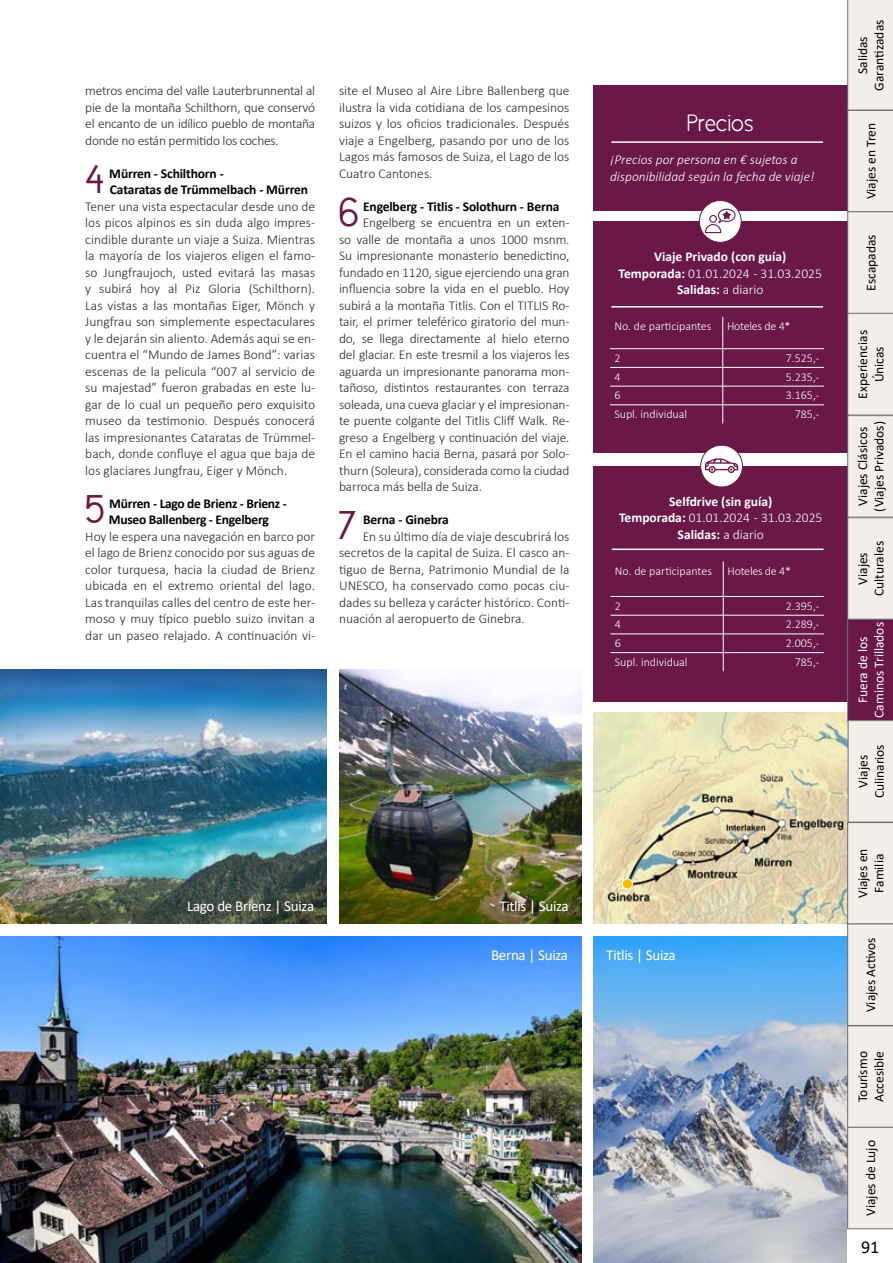
<style>
.page{position:relative;width:893px;height:1263px;background:#fff}
.page>*{position:absolute;margin:0;border:0;box-sizing:border-box;transform-origin:0 0}
.t1{font:41.7px "New Cicle Gordita";color:#6a1848}
.t2{font:24px "New Cicle Semi";color:#fff}
.t3{font:18px "Calibri";color:#000}
.t4{font:15px "Calibri";letter-spacing:-.02em;color:#fff}
.t5{font:300 13.5px/16.5px "Calibri";color:#282827;text-align:justify}
.t6{font:13.5px/16.2px "Calibri";color:#000;text-align:center}
.t7{font:700 13.5px/16.5px "Calibri";letter-spacing:-.01em;color:#000}
.t8{font:700 13.5px/16.5px "Calibri";color:#fff;text-align:center}
.t9{font:italic 300 13.5px/16.5px "Calibri";color:#fff}
.t10{font:13.5px/16.2px "Calibri";color:#fff;text-align:center}
.t11{font:300 12px "Calibri";color:#fff}
.t12{font:300 12px "Calibri";letter-spacing:-.02em;color:#fff}
.s1{font-weight:300}
</style>
<div class="page">
<div style="left:593px;top:85px;width:254px;height:125px;background:#6a1848"></div>
<hr style="left:611px;top:141px;width:212px;height:2px;background:#fff">
<img style="left:339px;top:670px;width:242px;height:253px">
<img style="left:0;top:670px;width:326px;height:253px">
<img style="left:0;top:936px;width:581px;height:327px">
<img style="left:593px;top:936px;width:254px;height:327px">
<div style="left:593px;top:221px;width:254px;height:232px;background:#6a1848"></div>
<hr style="left:722px;top:317px;width:1px;height:31px;background:#fff">
<svg style="left:722px;top:349px;width:1px;height:74px"></svg>
<hr style="left:610px;top:405px;width:112px;height:1px;background:#fff">
<hr style="left:722px;top:405px;width:101px;height:1px;background:#fff">
<hr style="left:610px;top:367px;width:112px;height:1px;background:#fff">
<hr style="left:610px;top:386px;width:112px;height:1px;background:#fff">
<hr style="left:610px;top:348px;width:112px;height:1px;background:#fff">
<hr style="left:722px;top:348px;width:101px;height:1px;background:#fff">
<hr style="left:722px;top:367px;width:101px;height:1px;background:#fff">
<hr style="left:722px;top:386px;width:101px;height:1px;background:#fff">
<hr style="left:611px;top:306px;width:212px;height:2px;background:#fff">
<div style="left:593px;top:466px;width:254px;height:235px;background:#6a1848"></div>
<hr style="left:610px;top:652px;width:113px;height:1px;background:#fff">
<hr style="left:723px;top:652px;width:100px;height:1px;background:#fff">
<hr style="left:722px;top:561px;width:1px;height:35px;background:#fff">
<hr style="left:610px;top:615px;width:113px;height:1px;background:#fff">
<hr style="left:610px;top:634px;width:113px;height:1px;background:#fff">
<svg style="left:722px;top:597px;width:1px;height:74px"></svg>
<hr style="left:610px;top:596px;width:113px;height:1px;background:#fff">
<hr style="left:723px;top:596px;width:100px;height:1px;background:#fff">
<hr style="left:723px;top:615px;width:100px;height:1px;background:#fff">
<hr style="left:723px;top:634px;width:100px;height:1px;background:#fff">
<hr style="left:611px;top:548px;width:212px;height:2px;background:#fff">
<div style="left:700px;top:445px;width:42px;height:42px;background:#fff;border-radius:50%"></div>
<svg style="left:704px;top:458px;width:34px;height:15px"></svg>
<div style="left:700px;top:445px;width:42px;height:42px;border:1px solid #6a1848;border-radius:50%"></div>
<img style="left:593px;top:712px;width:254px;height:211px">
<div style="left:622px;top:879px;width:10px;height:10px;background:#fbba00;border-radius:50%"></div>
<div style="left:622px;top:879px;width:10px;height:10px;border:1px solid #fff;border-radius:50%"></div>
<svg style="left:699px;top:201px;width:42px;height:41px"></svg>
<svg style="left:704px;top:209px;width:31px;height:24px"></svg>
<div style="left:698px;top:200px;width:43px;height:43px;border:1px solid #6a1848;border-radius:50%"></div>
<svg style="left:847px;top:0;width:45px;height:1229px;background:#e2d8da"></svg>
<p class="t5" style="left:85px;top:82px;width:231px">metros encima del valle Lauterbrunnental al pie de la montaña Schilthorn, que conservó el encanto de un idílico pueblo de montaña donde no están permitido los coches.</p>
<p class="t7" style="left:109px;top:165px;width:200px">Mürren - Schilthorn -<br>Cataratas de Trümmelbach - Mürren</p>
<p class="t5" style="left:85px;top:198px;width:231px">Tener una vista espectacular desde uno de los picos alpinos es sin duda algo impres&shy;cindible durante un viaje a Suiza. Mientras la mayoría de los viajeros eligen el famo&shy;so Jungfraujoch, usted evitará las masas y subirá hoy al Piz Gloria (Schilthorn).<br>Las vistas a las montañas Eiger, Mönch y Jungfrau son simplemente espectaculares y le dejarán sin aliento. Además aqui se en&shy;cuentra el “Mundo de James Bond”: varias escenas de la pelicula “007 al servicio de su majestad” fueron grabadas en este lu&shy;gar de lo cual un pequeño pero exquisito museo da testimonio. Después conocerá las impresionantes Cataratas de Trümmel&shy;bach, donde confluye el agua que baja de los glaciares Jungfrau, Eiger y Mönch.</p>
<p class="t7" style="left:109px;top:495px;width:179px">Mürren - Lago de Brienz - Brienz -<br>Museo Ballenberg - Engelberg</p>
<p class="t5" style="left:85px;top:528px;width:231px">Hoy le espera una navegación en barco por el lago de Brienz conocido por sus aguas de color turquesa, hacia la ciudad de Brienz ubicada en el extremo oriental del lago.<br>Las tranquilas calles del centro de este her&shy;moso y muy típico pueblo suizo invitan a dar un paseo relajado. A continuación vi-</p>
<h1 class="t1" style="left:85px;top:158px;width:21px">4</h1>
<h1 class="t1" style="left:84px;top:487px;width:22px">5</h1>
<p class="t5" style="left:339px;top:82px;width:232px">site el Museo al Aire Libre Ballenberg que ilustra la vida cotidiana de los campesinos suizos y los oficios tradicionales. Después viaje a Engelberg, pasando por uno de los Lagos más famosos de Suiza, el Lago de los Cuatro Cantones.</p>
<p class="t7" style="left:363px;top:198px;width:198px">Engelberg - Titlis - Solothurn - Berna</p>
<p class="t5" style="left:339px;top:214px;width:232px;text-indent:24px">Engelberg se encuentra en un exten&shy;so valle de montaña a unos 1000 msnm.<br>Su impresionante monasterio benedictino, fundado en 1120, sigue ejerciendo una gran influencia sobre la vida en el pueblo. Hoy subirá a la montaña Titlis. Con el TITLIS Ro&shy;tair, el primer teleférico giratorio del mun&shy;do, se llega directamente al hielo eterno del glaciar. En este tresmil a los viajeros les aguarda un impresionante panorama mon&shy;tañoso, distintos restaurantes con terraza soleada, una cueva glaciar y el impresionan&shy;te puente colgante del Titlis Cliff Walk. Re&shy;greso a Engelberg y continuación del viaje.<br>En el camino hacia Berna, pasará por Solo&shy;thurn (Soleura), considerada como la ciudad barroca más bella de Suiza.</p>
<p class="t7" style="left:363px;top:511px;width:87px">Berna - Ginebra</p>
<p class="t5" style="left:339px;top:528px;width:232px;text-indent:24px">En su último día de viaje descubrirá los secretos de la capital de Suiza. El casco an&shy;tiguo de Berna, Patrimonio Mundial de la UNESCO, ha conservado como pocas ciu&shy;dades su belleza y carácter histórico. Conti&shy;nuación al aeropuerto de Ginebra.</p>
<h1 class="t1" style="left:338px;top:190px;width:23px">6</h1>
<h1 class="t1" style="left:338px;top:503px;width:20px">7</h1>
<h2 class="t2" style="left:686px;top:111px;width:69px">Precios</h2>
<p class="t9" style="left:610px;top:151px;width:206px">¡Precios por persona en € sujetos a disponibilidad según la fecha de viaje!</p>
<p class="t8" style="left:618px;top:248px;width:205px">Viaje Privado (con guía)<br>Temporada: <span class="s1">01.01.2024 - 31.03.2025<br></span>Salidas: <span class="s1">a diario</span></p>
<p class="t11" style="left:614px;top:319px;width:99px">No. de participantes</p>
<p class="t12" style="left:727px;top:319px;width:65px">Hoteles de 4*</p>
<p class="t11" style="left:614px;top:350px;width:8px">2</p>
<p class="t11" style="left:785px;top:350px;width:35px">7.525,-</p>
<p class="t11" style="left:614px;top:369px;width:8px">4</p>
<p class="t11" style="left:785px;top:369px;width:35px">5.235,-</p>
<p class="t11" style="left:614px;top:388px;width:8px">6</p>
<p class="t11" style="left:785px;top:388px;width:35px">3.165,-</p>
<p class="t11" style="left:614px;top:407px;width:74px">Supl. individual</p>
<p class="t11" style="left:794px;top:407px;width:26px">785,-</p>
<p class="t8" style="left:619px;top:493px;width:205px">Selfdrive (sin guía)<br>Temporada: <span class="s1">01.01.2024 - 31.03.2025<br></span>Salidas: <span class="s1">a diario</span></p>
<p class="t11" style="left:614px;top:563px;width:99px">No. de participantes</p>
<p class="t12" style="left:727px;top:563px;width:65px">Hoteles de 4*</p>
<p class="t11" style="left:614px;top:598px;width:8px">2</p>
<p class="t11" style="left:785px;top:598px;width:35px">2.395,-</p>
<p class="t11" style="left:614px;top:617px;width:8px">4</p>
<p class="t11" style="left:785px;top:617px;width:35px">2.289,-</p>
<p class="t11" style="left:614px;top:636px;width:8px">6</p>
<p class="t11" style="left:785px;top:636px;width:35px">2.005,-</p>
<p class="t11" style="left:614px;top:654px;width:74px">Supl. individual</p>
<p class="t11" style="left:794px;top:654px;width:26px">785,-</p>
<p class="t4" style="left:187px;top:895px;width:129px">Lago de Brienz | Suiza</p>
<p class="t4" style="left:499px;top:895px;width:71px">Titlis | Suiza</p>
<p class="t4" style="left:491px;top:945px;width:79px">Berna | Suiza</p>
<p class="t4" style="left:606px;top:945px;width:71px">Titlis | Suiza</p>
<p class="t6" style="left:854px;top:91px;width:72px;rotate:-90deg">Salidas<br>Garantizadas</p>
<p class="t6" style="left:862px;top:199px;width:78px;rotate:-90deg">Viajes en Tren</p>
<p class="t6" style="left:862px;top:291px;width:58px;rotate:-90deg">Escapadas</p>
<p class="t6" style="left:854px;top:399px;width:70px;rotate:-90deg">Experiencias<br>Únicas</p>
<p class="t6" style="left:854px;top:511px;width:92px;rotate:-90deg">Viajes Clásicos (Viajes Privados)</p>
<p class="t6" style="left:854px;top:596px;width:56px;rotate:-90deg">Viajes<br>Culturales</p>
<p class="t10" style="left:854px;top:718px;width:97px;rotate:-90deg">Fuera de los<br>Caminos Trillados</p>
<p class="t6" style="left:854px;top:798px;width:56px;rotate:-90deg">Viajes<br>Culinarios</p>
<p class="t6" style="left:854px;top:898px;width:51px;rotate:-90deg">Viajes en<br>Familia</p>
<p class="t6" style="left:862px;top:1012px;width:76px;rotate:-90deg">Viajes Activos</p>
<p class="t6" style="left:854px;top:1102px;width:53px;text-align:left;rotate:-90deg">Tourismo<br>Accesible</p>
<p class="t6" style="left:862px;top:1216px;width:77px;rotate:-90deg">Viajes de Lujo</p>
<h3 class="t3" style="left:860px;top:1234px;width:20px">91</h3>
</div>
